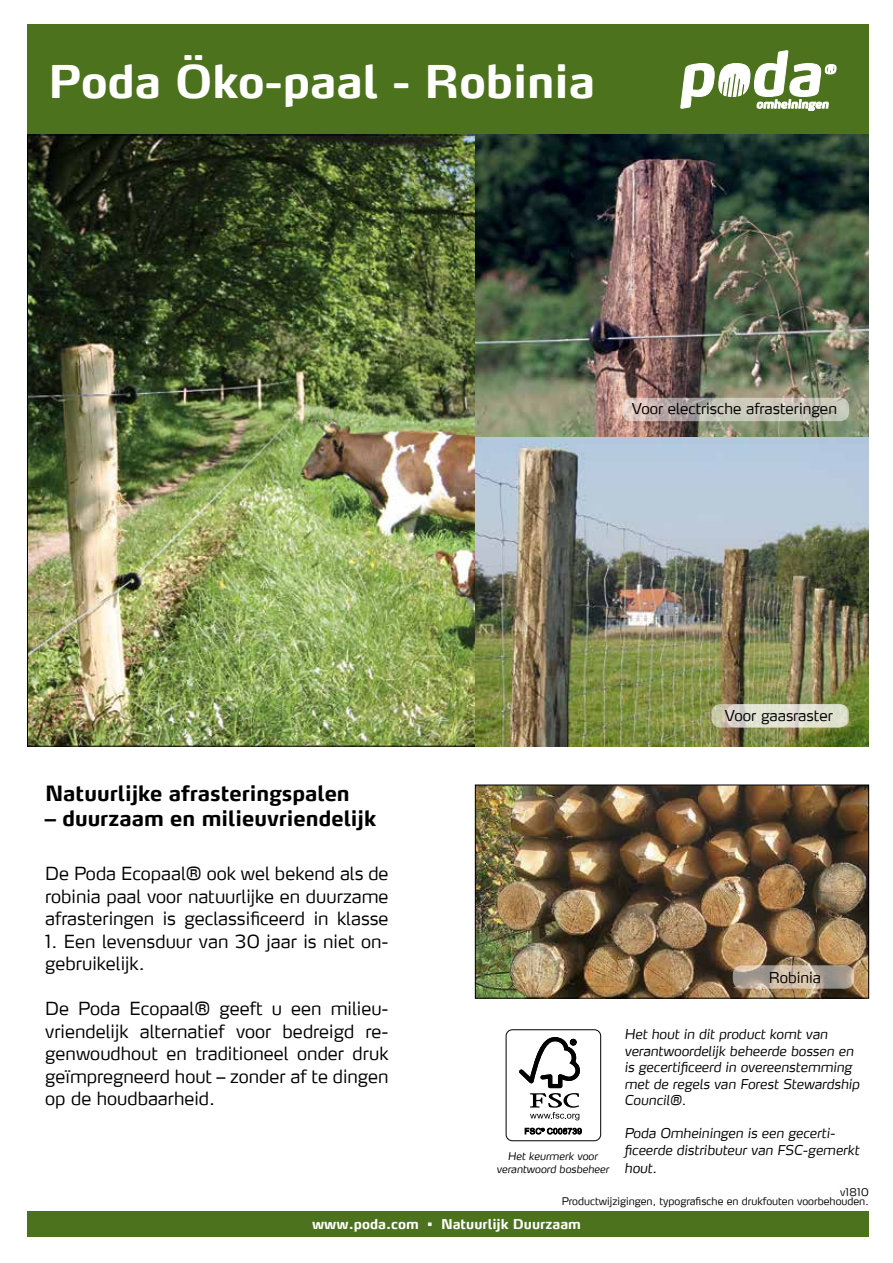
<style>
.page{position:relative;width:893px;height:1263px;background:#fff}
.page>*{position:absolute;margin:0;border:0;box-sizing:border-box;transform-origin:0 0}
.t1{font:700 45px "Max LF";color:#fff}
.t2{font:700 21px "Max LF";color:#000}
.t3{font:300 18px/22.5px "Max LF";color:#000;text-align:justify}
.t4{font:300 15px "Max LF";color:#000}
.t5{font:italic 300 13.5px/16.5px "Max LF";color:#000}
.t6{font:700 13.5px "Max";color:#fff}
.t7{font:300 10.5px "Max";color:#000}
.t8{font:italic 300 10.5px/12.6px "Max LF";color:#000;text-align:center}
.t9{font:300 10.5px "Max LF";letter-spacing:.035em;color:#000}
</style>
<div class="page">
<div style="left:27px;top:24px;width:842px;height:110px;background:#4c721d"></div>
<svg style="left:681px;top:51px;width:155px;height:60px"></svg>
<div style="left:27px;top:1211px;width:842px;height:26px;background:#4c721d"></div>
<img style="left:477px;top:787px;width:390px;height:209px">
<div style="left:475px;top:785px;width:394px;height:213px;border:1px solid #000"></div>
<img style="left:29px;top:137px;width:446px;height:607px">
<img style="left:475px;top:135px;width:394px;height:611px">
<svg style="left:733px;top:965px;width:121px;height:24px;background:#b8ab9b"></svg>
<svg style="left:711px;top:704px;width:138px;height:23px;background:#dbdbca"></svg>
<svg style="left:622px;top:398px;width:227px;height:23px;background:#c4bfb4"></svg>
<div style="left:506px;top:1029px;width:95px;height:112px;border:1px solid #000;border-radius:6px"></div>
<svg style="left:519px;top:1037px;width:61px;height:83px"></svg>
<svg style="left:525px;top:1128px;width:57px;height:6px"></svg>
<h1 class="t1" style="left:48px;top:53px;width:548px">Poda Öko-paal - Robinia</h1>
<p class="t4" style="left:632px;top:399px;width:207px">Voor electrische afrasteringen</p>
<p class="t2" style="left:45px;top:780px;width:306px">Natuurlijke afrasteringspalen</p>
<p class="t2" style="left:45px;top:805px;width:333px">– duurzaam en milieuvriendelijk</p>
<p class="t3" style="left:45px;top:862px;width:345px">De Poda Ecopaal® ook wel bekend als de robinia paal voor natuurlijke en duurzame afrasteringen is geclassificeerd in klasse</p>
<p class="t3" style="left:45px;top:930px;width:345px">1. Een levensduur van 30 jaar is niet on&shy;gebruikelijk.</p>
<p class="t3" style="left:45px;top:997px;width:345px">De Poda Ecopaal® geeft u een milieu&shy;vriendelijk alternatief voor bedreigd re&shy;genwoudhout en traditioneel onder druk geïmpregneerd hout – zonder af te dingen op de houdbaarheid.</p>
<p class="t4" style="left:725px;top:706px;width:109px">Voor gaasraster</p>
<p class="t4" style="left:769px;top:968px;width:54px">Robinia</p>
<p class="t8" style="left:496px;top:1150px;width:114px">Het keurmerk voor verantwoord bosbeheer</p>
<p class="t5" style="left:624px;top:1026px;width:237px">Het hout in dit product komt van verantwoordelijk beheerde bossen en is gecertificeerd in overeenstemming met de regels van Forest Stewardship<br>Council®.</p>
<p class="t5" style="left:624px;top:1125px;width:236px">Poda Omheiningen is een gecerti&shy;ficeerde distributeur van FSC-gemerkt</p>
<p class="t5" style="left:624px;top:1159px;width:34px">hout.</p>
<p class="t9" style="left:840px;top:1186px;width:30px">v1810</p>
<p class="t7" style="left:562px;top:1194px;width:309px">Productwijzigingen, typografische en drukfouten voorbehouden.</p>
<p class="t6" style="left:312px;top:1215px;width:270px">www.poda.com • Natuurlijk Duurzaam</p>
</div>
